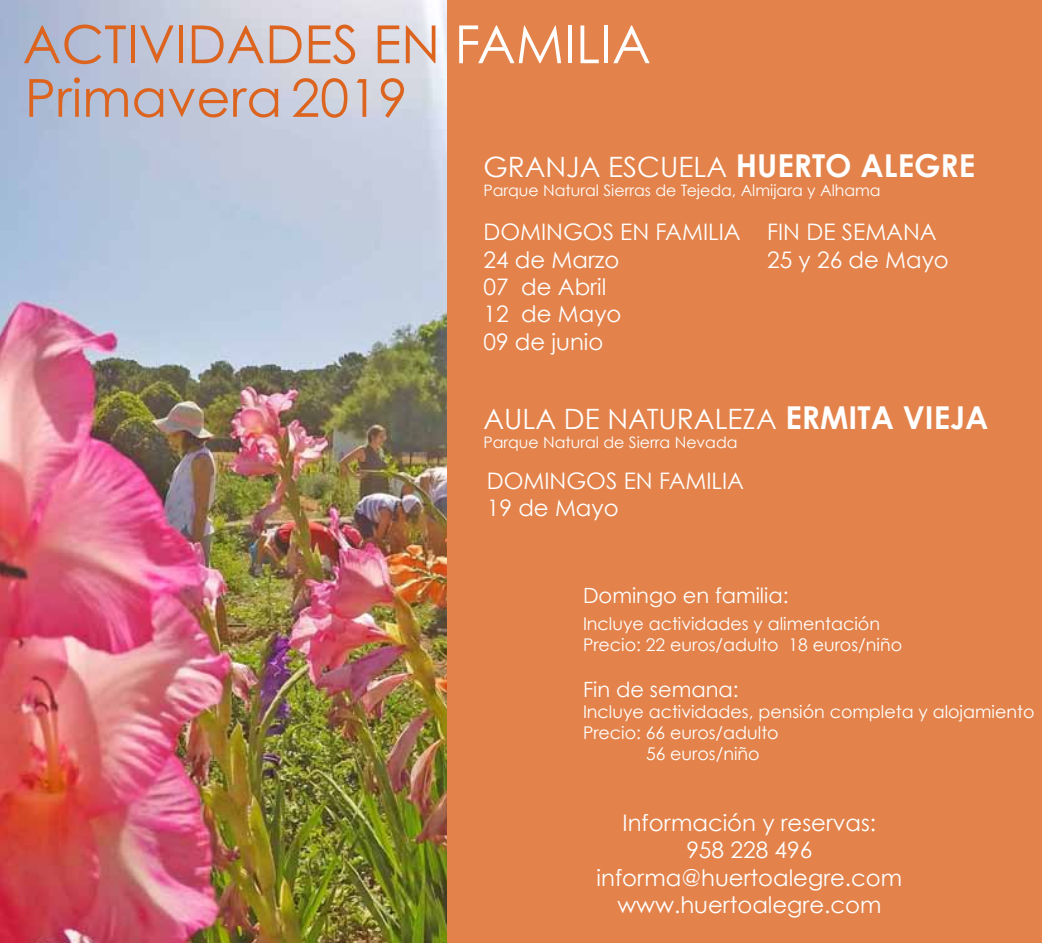
<style>
.page{position:relative;width:1042px;height:943px;background:#fff}
.page>*{position:absolute;margin:0;border:0;box-sizing:border-box;transform-origin:0 0}
.t1{font:52.5px/53.6px "Century Gothic";color:#dc641f}
.t2{font:28px "Century Gothic";color:#fff}
.t3{font:22.75px/27.3px "Century Gothic";color:#fff}
.t4{font:21px "Century Gothic";color:#fff}
.t5{font:17.5px/21px "Century Gothic";color:#fff}
.t6{font:15.75px "Century Gothic";color:#fff}
.s1{color:#fff}
.s2{font-weight:700;font-size:31.5px}
</style>
<div class="page">
<div style="left:446px;top:0;width:596px;height:943px;background:#e3834b"></div>
<img style="left:0;top:0;width:446px;height:943px">
<h1 class="t1" style="left:23px;top:17px;width:630px">ACTIVIDADES EN <span class="s1">FAMILIA<br></span>Primavera 2019</h1>
<p class="t2" style="left:483px;top:150px;width:493px">GRANJA ESCUELA <span class="s2">HUERTO ALEGRE</span></p>
<p class="t6" style="left:483px;top:181px;width:399px">Parque Natural Sierras de Tejeda, Almijara y Alhama</p>
<p class="t3" style="left:483px;top:218px;width:259px">DOMINGOS EN FAMILIA<br>24 de Marzo<br>07 de Abril<br>12 de Mayo<br>09 de junio</p>
<p class="t3" style="left:767px;top:218px;width:183px">FIN DE SEMANA<br>25 y 26 de Mayo</p>
<p class="t2" style="left:483px;top:402px;width:506px">AULA DE NATURALEZA <span class="s2">ERMITA VIEJA</span></p>
<p class="t6" style="left:483px;top:433px;width:256px">Parque Natural de Sierra Nevada</p>
<p class="t3" style="left:487px;top:466px;width:259px">DOMINGOS EN FAMILIA<br>19 de Mayo</p>
<p class="t4" style="left:583px;top:582px;width:207px">Domingo en familia:</p>
<p class="t5" style="left:583px;top:613px;width:321px">Incluye actividades y alimentación<br>Precio: 22 euros/adulto 18 euros/niño</p>
<p class="t4" style="left:583px;top:677px;width:157px">Fin de semana:</p>
<p class="t5" style="left:583px;top:701px;width:453px">Incluye actividades, pensión completa y alojamiento</p>
<p class="t5" style="left:583px;top:722px;width:197px">Precio: 66 euros/adulto</p>
<p class="t5" style="left:646px;top:743px;width:115px">56 euros/niño</p>
<p class="t3" style="left:596px;top:808px;width:307px;text-align:center">Información y reservas:<br>958 228 496 informa@huertoalegre.com www.huertoalegre.com</p>
</div>
